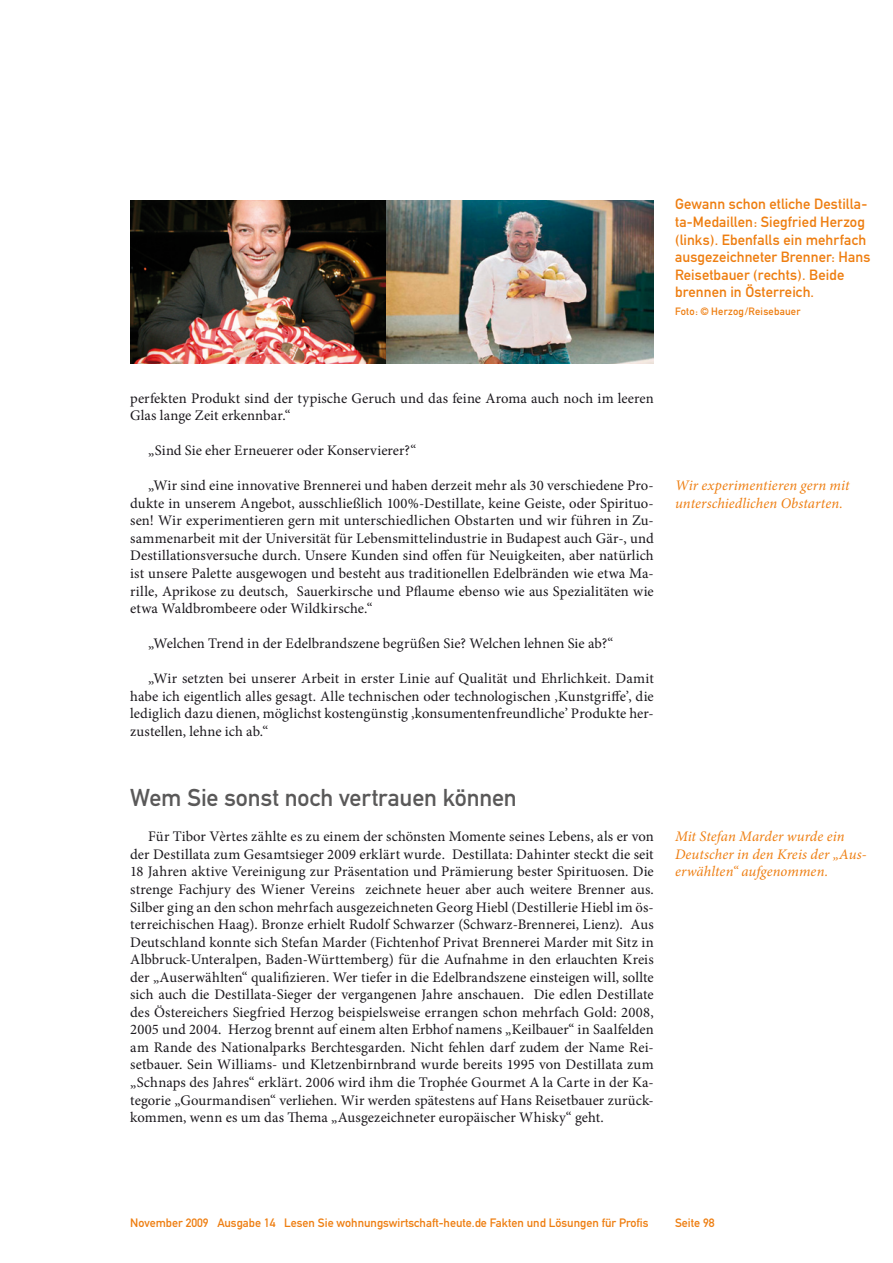
<style>
.page{position:relative;width:893px;height:1263px;background:#fff}
.page>*{position:absolute;margin:0;border:0;box-sizing:border-box;transform-origin:0 0}
.Überschrift_Grau{font:24px "DIN Mittelschrift";letter-spacing:-.005em;color:#5a5959}
.Fliesstext{font:14.7px/17.5px "Minion Pro";letter-spacing:.005em;color:#1a171c;text-align:justify}
.Bildunterschrift{font:14.7px/17.5px "DIN Mittelschrift";letter-spacing:.005em;color:#ee7e11}
.Zwischentext{font:italic 14.7px/17.5px "Minion Pro";letter-spacing:.005em;color:#ee7e11}
.t1{font:12px "DIN Mittelschrift";color:#ee7e11}
.Bildunterschrift-2{font:10.5px "DIN Mittelschrift";letter-spacing:.02em;color:#ee7e11}
</style>
<div class="page">
<img style="left:130px;top:200px;width:257px;height:163px">
<img style="left:387px;top:200px;width:267px;height:163px">
<p class="Bildunterschrift" style="left:675px;top:196px;width:197px">Gewann schon etliche Destilla&shy;ta-Medaillen: Siegfried Herzog (links). Ebenfalls ein mehrfach ausgezeichneter Brenner: Hans<br>Reisetbauer (rechts). Beide brennen in Österreich.</p>
<p class="Bildunterschrift-2" style="left:675px;top:305px;width:127px">Foto: © Herzog/Reisebauer</p>
<p class="Fliesstext" style="left:130px;top:389px;width:525px">perfekten Produkt sind der typische Geruch und das feine Aroma auch noch im leeren<br>Glas lange Zeit erkennbar.“</p>
<p class="Fliesstext" style="left:148px;top:442px;width:270px">„Sind Sie eher Erneuerer oder Konservierer?“</p>
<p class="Fliesstext" style="left:130px;top:477px;width:525px;text-indent:18px">„Wir sind eine innovative Brennerei und haben derzeit mehr als 30 verschiedene Pro&shy;dukte in unserem Angebot, ausschließlich 100%-Destillate, keine Geiste, oder Spirituo&shy;sen! Wir experimentieren gern mit unterschiedlichen Obstarten und wir führen in Zu&shy;sammenarbeit mit der Universität für Lebensmittelindustrie in Budapest auch Gär-, und Destillationsversuche durch. Unsere Kunden sind offen für Neuigkeiten, aber natürlich ist unsere Palette ausgewogen und besteht aus traditionellen Edelbränden wie etwa Ma&shy;rille, Aprikose zu deutsch, Sauerkirsche und Pflaume ebenso wie aus Spezialitäten wie etwa Waldbrombeere oder Wildkirsche.“</p>
<p class="Fliesstext" style="left:148px;top:635px;width:467px">„Welchen Trend in der Edelbrandszene begrüßen Sie? Welchen lehnen Sie ab?“</p>
<p class="Fliesstext" style="left:130px;top:670px;width:525px;text-indent:18px">„Wir setzten bei unserer Arbeit in erster Linie auf Qualität und Ehrlichkeit. Damit habe ich eigentlich alles gesagt. Alle technischen oder technologischen ‚Kunstgriffe’, die lediglich dazu dienen, möglichst kostengünstig ‚konsumentenfreundliche’ Produkte her&shy;zustellen, lehne ich ab.“</p>
<p class="Überschrift_Grau" style="left:130px;top:784px;width:388px">Wem Sie sonst noch vertrauen können</p>
<p class="Fliesstext" style="left:130px;top:828px;width:525px;text-indent:18px">Für Tibor Vèrtes zählte es zu einem der schönsten Momente seines Lebens, als er von der Destillata zum Gesamtsieger 2009 erklärt wurde. Destillata: Dahinter steckt die seit 18 Jahren aktive Vereinigung zur Präsentation und Prämierung bester Spirituosen. Die strenge Fachjury des Wiener Vereins zeichnete heuer aber auch weitere Brenner aus.<br>Silber ging an den schon mehrfach ausgezeichneten Georg Hiebl (Destillerie Hiebl im ös&shy;terreichischen Haag). Bronze erhielt Rudolf Schwarzer (Schwarz-Brennerei, Lienz). Aus Deutschland konnte sich Stefan Marder (Fichtenhof Privat Brennerei Marder mit Sitz in Albbruck-Unteralpen, Baden-Württemberg) für die Aufnahme in den erlauchten Kreis der „Auserwählten“ qualifizieren. Wer tiefer in die Edelbrandszene einsteigen will, sollte sich auch die Destillata-Sieger der vergangenen Jahre anschauen. Die edlen Destillate des Östereichers Siegfried Herzog beispielsweise errangen schon mehrfach Gold: 2008, 2005 und 2004. Herzog brennt auf einem alten Erbhof namens „Keilbauer“ in Saalfelden am Rande des Nationalparks Berchtesgarden. Nicht fehlen darf zudem der Name Rei&shy;setbauer. Sein Williams- und Kletzenbirnbrand wurde bereits 1995 von Destillata zum „Schnaps des Jahres“ erklärt. 2006 wird ihm die Trophée Gourmet A la Carte in der Ka&shy;tegorie „Gourmandisen“ verliehen. Wir werden spätestens auf Hans Reisetbauer zurück&shy;kommen, wenn es um das Thema „Ausgezeichneter europäischer Whisky“ geht.</p>
<p class="Zwischentext" style="left:675px;top:477px;width:176px">Wir experimentieren gern mit unterschiedlichen Obstarten.</p>
<p class="Zwischentext" style="left:675px;top:828px;width:193px">Mit Stefan Marder wurde ein<br>Deutscher in den Kreis der „Aus&shy;erwählten“ aufgenommen.</p>
<p class="t1" style="left:130px;top:1216px;width:520px">November 2009 Ausgabe 14 Lesen Sie wohnungswirtschaft-heute.de Fakten und Lösungen für Profis</p>
<p class="t1" style="left:675px;top:1216px;width:41px">Seite 98</p>
</div>
